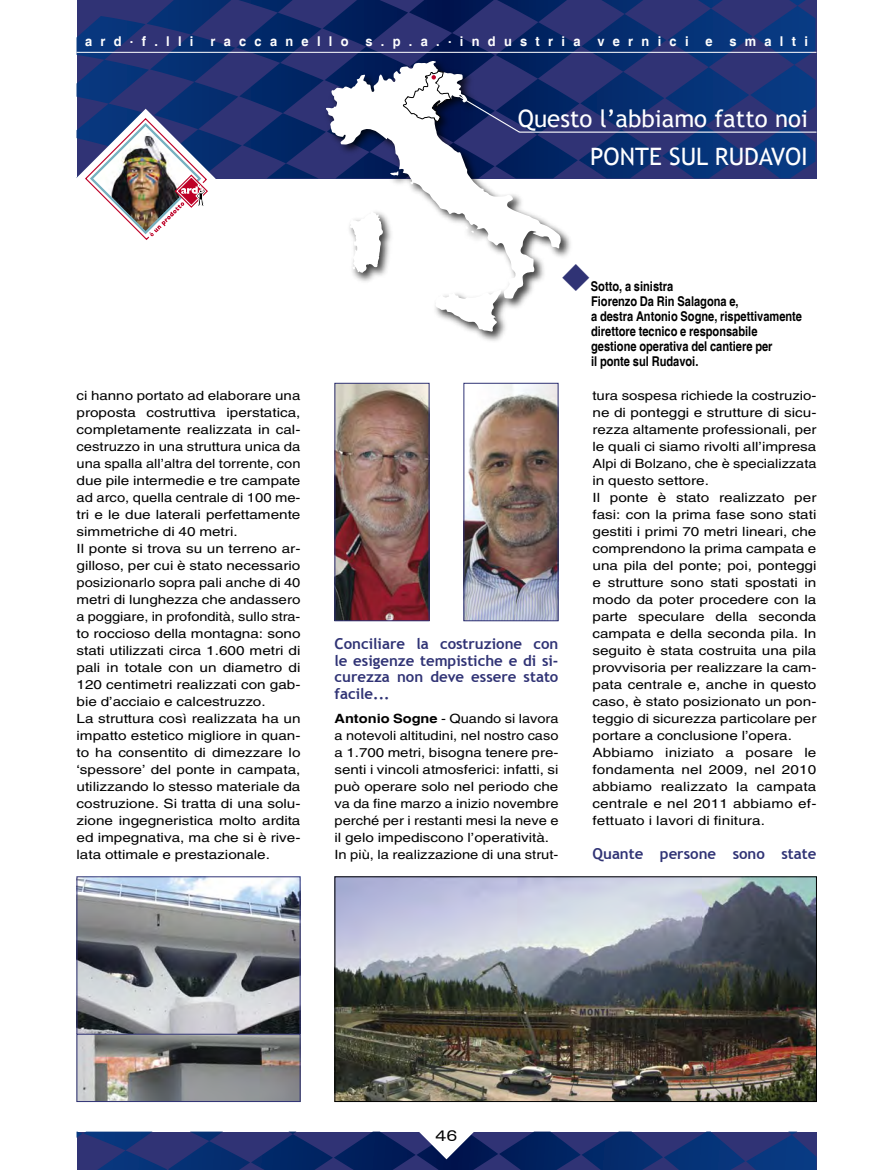
<style>
.page{position:relative;width:893px;height:1170px;background:#fff}
.page>*{position:absolute;margin:0;border:0;box-sizing:border-box;transform-origin:0 0}
.ard_occhiello_perchè{font:24px "Trebuchet MS";color:#fff}
.ard_domanda{font:700 15px/16.5px "Trebuchet MS";color:#303375;text-align:justify}
.t1{font:expanded 15px "Zurich BT";color:#000}
.ard_didascalia_sx{font:700 condensed 13.5px/15px "Helvetica";color:#000}
.ard_occhiello_1{font:700 13.5px "Helvetica";letter-spacing:.65em;color:#fff;scale:.95 1}
.ard_corpo_testo{font:12.75px/17px "Helvetica";color:#000;text-align:justify;scale:1.2 1}
.ard_corpo_testo-2{font:12.75px/17px "Helvetica";color:#000;text-align:justify;scale:1.19 1}
.ard_corpo_testo-3{font:12.75px/17px "Helvetica";color:#000;text-align:justify;scale:1.14 1}
.ard_corpo_testo-4{font:12.75px/17px "Helvetica";color:#000;text-align:justify;scale:1.17 1}
.ard_corpo_testo-5{font:12.75px "Helvetica";color:#000;scale:1.16 1}
.s1{color:#303375}
.s2{font-weight:700}
</style>
<div class="page">
<svg style="left:77px;top:1131px;width:739px;height:38px;background:#223876"></svg>
<svg style="left:77px;top:0;width:157px;height:65px;background:#1c3275"></svg>
<svg style="left:77px;top:65px;width:157px;height:113px;background:#1b3275"></svg>
<img style="left:336px;top:878px;width:479px;height:221px">
<div style="left:334px;top:876px;width:483px;height:225px;border:1px solid #000"></div>
<hr style="left:77px;top:52px;width:739px;height:1px;background:#fff">
<img style="left:76px;top:109px;width:140px;height:131px">
<img style="left:336px;top:385px;width:91px;height:234px">
<div style="left:334px;top:383px;width:95px;height:238px;border:1px solid #303375"></div>
<img style="left:465px;top:385px;width:91px;height:234px">
<div style="left:463px;top:383px;width:95px;height:238px;border:1px solid #303375"></div>
<img style="left:79px;top:878px;width:219px;height:221px">
<div style="left:77px;top:876px;width:223px;height:221px;border:1px solid #303375"></div>
<div style="left:77px;top:1033px;width:223px;height:68px;border:1px solid #303375"></div>
<div style="left:323px;top:58px;width:250px;height:285px;background:#000;opacity:.75"></div>
<svg style="left:436px;top:299px;width:66px;height:32px"></svg>
<svg style="left:325px;top:178px;width:236px;height:121px"></svg>
<svg style="left:234px;top:0;width:583px;height:178px;background:#2f417b"></svg>
<p class="ard_occhiello_1" style="left:85px;top:33px;width:762px">ard.f.lli raccanello s.p.a..industria vernici e smalti</p>
<p class="ard_occhiello_perchè" style="left:518px;top:105px;width:291px">Questo l’abbiamo fatto noi</p>
<p class="ard_occhiello_perchè" style="left:590px;top:142px;width:219px">PONTE SUL RUDAVOI</p>
<p class="ard_corpo_testo-2" style="left:77px;top:387px;width:190px">ci hanno portato ad elaborare una proposta costruttiva iperstatica, completamente realizzata in cal&shy;cestruzzo in una struttura unica da una spalla all’altra del torrente, con due pile intermedie e tre campate ad arco, quella centrale di 100 me&shy;tri e le due laterali perfettamente simmetriche di 40 metri.</p>
<p class="ard_corpo_testo" style="left:77px;top:540px;width:188px">Il ponte si trova su un terreno ar&shy;gilloso, per cui è stato necessario posizionarlo sopra pali anche di 40 metri di lunghezza che andassero a poggiare, in profondità, sullo stra&shy;to roccioso della montagna: sono stati utilizzati circa 1.600 metri di pali in totale con un diametro di 120 centimetri realizzati con gab&shy;bie d’acciaio e calcestruzzo.</p>
<p class="ard_corpo_testo" style="left:77px;top:710px;width:188px">La struttura così realizzata ha un impatto estetico migliore in quan&shy;to ha consentito di dimezzare lo ‘spessore’ del ponte in campata, utilizzando lo stesso materiale da costruzione. Si tratta di una solu&shy;zione ingegneristica molto ardita ed impegnativa, ma che si è rive&shy;lata ottimale e prestazionale.</p>
<p class="ard_didascalia_sx" style="left:561px;top:279px;width:113px"><span class="s1">◆</span>Sotto, a sinistra</p>
<p class="ard_didascalia_sx" style="left:591px;top:294px;width:212px">Fiorenzo Da Rin Salagona e,<br>a destra Antonio Sogne, rispettivamente direttore tecnico e responsabile gestione operativa del cantiere per<br>il ponte sul Rudavoi.</p>
<p class="ard_domanda" style="left:334px;top:635px;width:225px">Conciliare la costruzione con le esigenze tempistiche e di si&shy;curezza non deve essere stato facile...</p>
<p class="ard_corpo_testo-3" style="left:334px;top:710px;width:198px"><span class="s2">Antonio Sogne</span> - Quando si lavora a notevoli altitudini, nel nostro caso a 1.700 metri, bisogna tenere pre&shy;senti i vincoli atmosferici: infatti, si può operare solo nel periodo che va da fine marzo a inizio novembre perché per i restanti mesi la neve e il gelo impediscono l’operatività.</p>
<p class="ard_corpo_testo-5" style="left:334px;top:847px;width:195px">In più, la realizzazione di una strut-</p>
<p class="ard_corpo_testo-4" style="left:592px;top:387px;width:193px">tura sospesa richiede la costruzio&shy;ne di ponteggi e strutture di sicu&shy;rezza altamente professionali, per le quali ci siamo rivolti all’impresa Alpi di Bolzano, che è specializzata in questo settore.</p>
<p class="ard_corpo_testo" style="left:592px;top:489px;width:188px">Il ponte è stato realizzato per fasi: con la prima fase sono stati gestiti i primi 70 metri lineari, che comprendono la prima campata e una pila del ponte; poi, ponteggi e strutture sono stati spostati in modo da poter procedere con la parte speculare della seconda campata e della seconda pila. In seguito è stata costruita una pila provvisoria per realizzare la cam&shy;pata centrale e, anche in questo caso, è stato posizionato un pon&shy;teggio di sicurezza particolare per portare a conclusione l’opera.</p>
<p class="ard_corpo_testo" style="left:592px;top:744px;width:188px">Abbiamo iniziato a posare le fondamenta nel 2009, nel 2010 abbiamo realizzato la campata centrale e nel 2011 abbiamo ef&shy;fettuato i lavori di finitura.</p>
<p class="ard_domanda" style="left:592px;top:845px;width:225px">Quante persone sono state</p>
<p class="t1" style="left:436px;top:1126px;width:23px">46</p>
</div>
